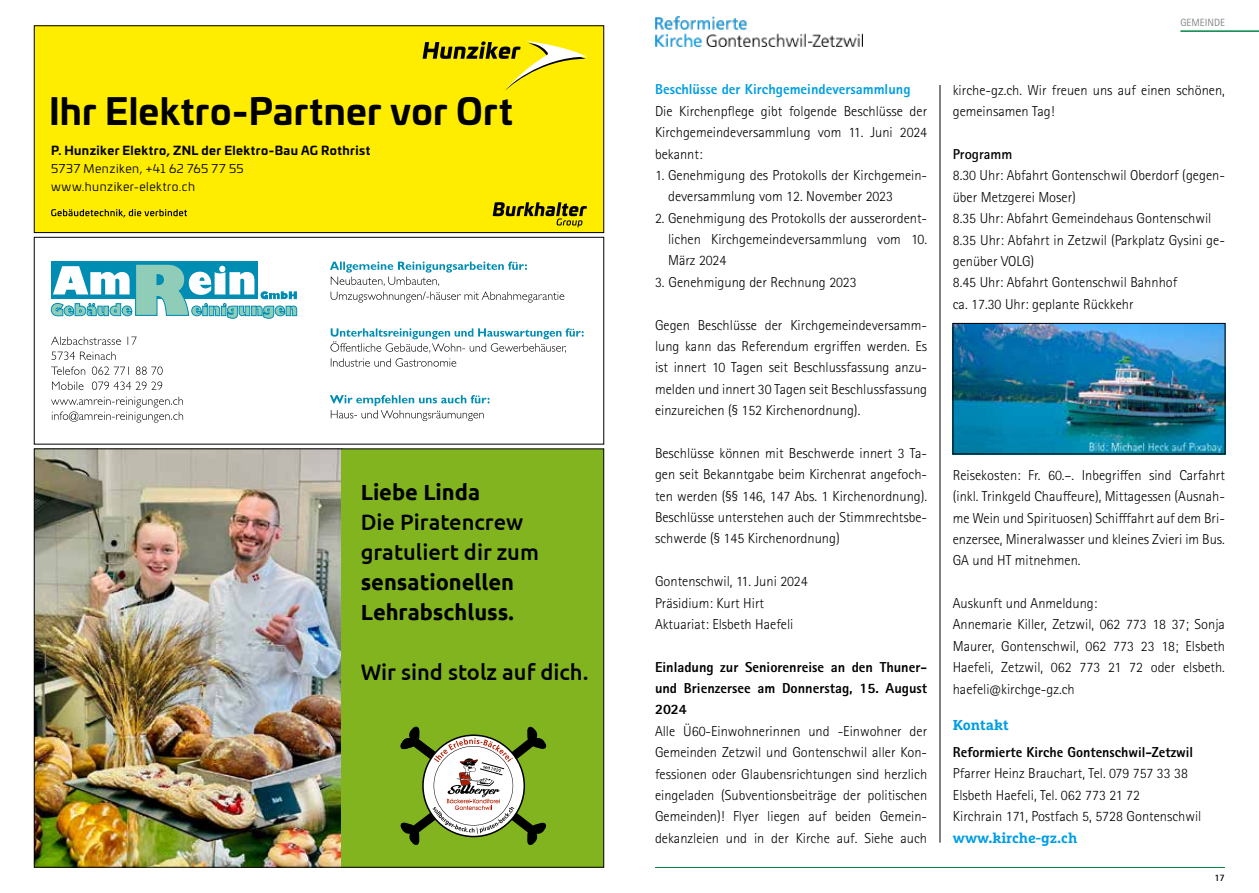
<style>
.page{position:relative;width:1259px;height:893px;background:#fff}
.page>*{position:absolute;margin:0;border:0;box-sizing:border-box;transform-origin:0 0}
.t1{font:700 36px "Univia Pro";letter-spacing:.01em;color:#000}
.t2{font:500 21.9px/30px "Ubuntu";color:#000}
.t3{font:700 21.9px/30px "Ubuntu";color:#000}
.t4{font:300 14.4px/21.3px "Rotis Sans Serif Std";color:#000}
.t5{font:800 14.4px/21.3px "Rotis Sans Serif Std";color:#000;text-align:justify}
.t6{font:800 14.4px "Rotis Sans Serif Std";color:#009ee3}
.t7{font:700 14.4px "Marselis Slab Pro";color:#009ee3}
.t8{font:700 14.4px "Rotis Sans Serif Std";color:#000}
.t9{font:12px/18px "Univia Pro";letter-spacing:.04em;color:#000}
.t10{font:700 12px "Univia Pro";letter-spacing:.035em;color:#000}
.t11{font:10.5px "Rotis Sans Serif Std";color:#868786}
.t12{font:700 9.9px "Rotis Sans Serif Std";color:#000}
</style>
<div class="page">
<div style="left:34px;top:26px;width:570px;height:207px;background:#ffed00"></div>
<svg style="left:422px;top:40px;width:165px;height:51px"></svg>
<svg style="left:493px;top:202px;width:94px;height:25px"></svg>
<svg style="left:51px;top:209px;width:136px;height:9px"></svg>
<div style="left:34px;top:26px;width:570px;height:207px;border:1px solid #000"></div>
<svg style="left:51px;top:397px;width:132px;height:26px"></svg>
<svg style="left:52px;top:381px;width:110px;height:9px"></svg>
<svg style="left:51px;top:366px;width:112px;height:9px"></svg>
<svg style="left:52px;top:351px;width:64px;height:9px"></svg>
<svg style="left:51px;top:337px;width:86px;height:8px"></svg>
<svg style="left:330px;top:395px;width:159px;height:26px"></svg>
<svg style="left:330px;top:328px;width:253px;height:39px"></svg>
<svg style="left:330px;top:261px;width:234px;height:42px"></svg>
<div style="left:51px;top:262px;width:207px;height:37px;background:#008db4"></div>
<svg style="left:51px;top:264px;width:246px;height:55px"></svg>
<div style="left:34px;top:237px;width:570px;height:207px;border:1px solid #000"></div>
<img style="left:655px;top:16px;width:208px;height:31px">
<hr style="left:939px;top:85px;width:1px;height:758px;background:#000">
<img style="left:954px;top:325px;width:269px;height:127px">
<div style="left:952px;top:323px;width:273px;height:131px;border:1px solid #000"></div>
<hr style="left:1180px;top:30px;width:79px;height:2px;background:#008645">
<hr style="left:655px;top:867px;width:570px;height:1px;background:#008645">
<img style="left:36px;top:451px;width:306px;height:414px">
<div style="left:342px;top:449px;width:262px;height:418px;background:#82b41f"></div>
<svg style="left:400px;top:726px;width:147px;height:119px"></svg>
<h1 class="t1" style="left:49px;top:83px;width:465px">Ihr Elektro-Partner vor Ort</h1>
<p class="t10" style="left:51px;top:141px;width:321px">P. Hunziker Elektro, ZNL der Elektro-Bau AG Rothrist</p>
<p class="t9" style="left:51px;top:159px;width:194px">5737 Menziken, +41 62 765 77 55 www.hunziker-elektro.ch</p>
<h2 class="t3" style="left:361px;top:477px;width:121px">Liebe Linda</h2>
<h2 class="t2" style="left:361px;top:507px;width:180px">Die Piratencrew gratuliert dir zum</h2>
<h2 class="t3" style="left:361px;top:567px;width:155px">sensationellen<br>Lehrabschluss.</h2>
<h2 class="t2" style="left:361px;top:657px;width:229px">Wir sind stolz auf dich.</h2>
<p class="t6" style="left:655px;top:80px;width:257px">Beschlüsse der Kirchgemeindeversammlung</p>
<p class="t4" style="left:655px;top:101px;width:274px;text-align:justify">Die Kirchenpflege gibt folgende Beschlüsse der Kirchgemeindeversammlung vom 11. Juni 2024 bekannt:</p>
<p class="t4" style="left:668px;top:165px;width:261px;text-indent:-13px">1. Genehmigung des Protokolls der Kirchgemein&shy;deversammlung vom 12. November 2023</p>
<p class="t4" style="left:668px;top:207px;width:261px;text-align:justify;text-indent:-13px">2. Genehmigung des Protokolls der ausserordent&shy;lichen Kirchgemeindeversammlung vom 10.<br>März 2024</p>
<p class="t4" style="left:655px;top:272px;width:203px">3. Genehmigung der Rechnung 2023</p>
<p class="t4" style="left:655px;top:314px;width:274px;text-align:justify">Gegen Beschlüsse der Kirchgemeindeversamm&shy;lung kann das Referendum ergriffen werden. Es ist innert 10 Tagen seit Beschlussfassung anzu&shy;melden und innert 30 Tagen seit Beschlussfassung einzureichen (§ 152 Kirchenordnung).</p>
<p class="t4" style="left:655px;top:442px;width:274px;text-align:justify">Beschlüsse können mit Beschwerde innert 3 Ta&shy;gen seit Bekanntgabe beim Kirchenrat angefoch&shy;ten werden (§§ 146, 147 Abs. 1 Kirchenordnung).<br>Beschlüsse unterstehen auch der Stimmrechtsbe&shy;schwerde (§ 145 Kirchenordnung)</p>
<p class="t4" style="left:655px;top:571px;width:154px">Gontenschwil, 11. Juni 2024<br>Präsidium: Kurt Hirt<br>Aktuariat: Elsbeth Haefeli</p>
<p class="t5" style="left:655px;top:656px;width:274px">Einladung zur Seniorenreise an den Thuner&shy;und Brienzersee am Donnerstag, 15. August 2024</p>
<p class="t4" style="left:655px;top:720px;width:274px;text-align:justify">Alle Ü60-Einwohnerinnen und -Einwohner der Gemeinden Zetzwil und Gontenschwil aller Kon&shy;fessionen oder Glaubensrichtungen sind herzlich eingeladen (Subventionsbeiträge der politischen Gemeinden)! Flyer liegen auf beiden Gemein&shy;dekanzleien und in der Kirche auf. Siehe auch</p>
<p class="t11" style="left:1180px;top:16px;width:46px">GEMEINDE</p>
<p class="t4" style="left:952px;top:80px;width:274px">kirche-gz.ch. Wir freuen uns auf einen schönen, gemeinsamen Tag!</p>
<p class="t8" style="left:952px;top:145px;width:61px">Programm</p>
<p class="t4" style="left:952px;top:165px;width:274px">8.30 Uhr: Abfahrt Gontenschwil Oberdorf (gegen&shy;über Metzgerei Moser)<br>8.35 Uhr: Abfahrt Gemeindehaus Gontenschwil 8.35 Uhr: Abfahrt in Zetzwil (Parkplatz Gysini ge&shy;genüber VOLG)<br>8.45 Uhr: Abfahrt Gontenschwil Bahnhof<br>ca. 17.30 Uhr: geplante Rückkehr</p>
<p class="t4" style="left:952px;top:464px;width:274px;text-align:justify">Reisekosten: Fr. 60.–. Inbegriffen sind Carfahrt (inkl. Trinkgeld Chauffeure), Mittagessen (Ausnah&shy;me Wein und Spirituosen) Schifffahrt auf dem Bri&shy;enzersee, Mineralwasser und kleines Zvieri im Bus.<br>GA und HT mitnehmen.</p>
<p class="t4" style="left:952px;top:593px;width:274px">Auskunft und Anmeldung:<br>Annemarie Killer, Zetzwil, 062 773 18 37; Sonja Maurer, Gontenschwil, 062 773 23 18; Elsbeth Haefeli, Zetzwil, 062 773 21 72 oder elsbeth. haefeli@kirchge-gz.ch</p>
<p class="t7" style="left:953px;top:716px;width:57px">Kontakt</p>
<p class="t5" style="left:953px;top:741px;width:242px">Reformierte Kirche Gontenschwil-Zetzwil</p>
<p class="t4" style="left:953px;top:763px;width:250px">Pfarrer Heinz Brauchart, Tel. 079 757 33 38<br>Elsbeth Haefeli, Tel. 062 773 21 72<br>Kirchrain 171, Postfach 5, 5728 Gontenschwil</p>
<p class="t7" style="left:953px;top:828px;width:126px">www.kirche-gz.ch</p>
<p class="t12" style="left:1214px;top:871px;width:12px">17</p>
</div>
